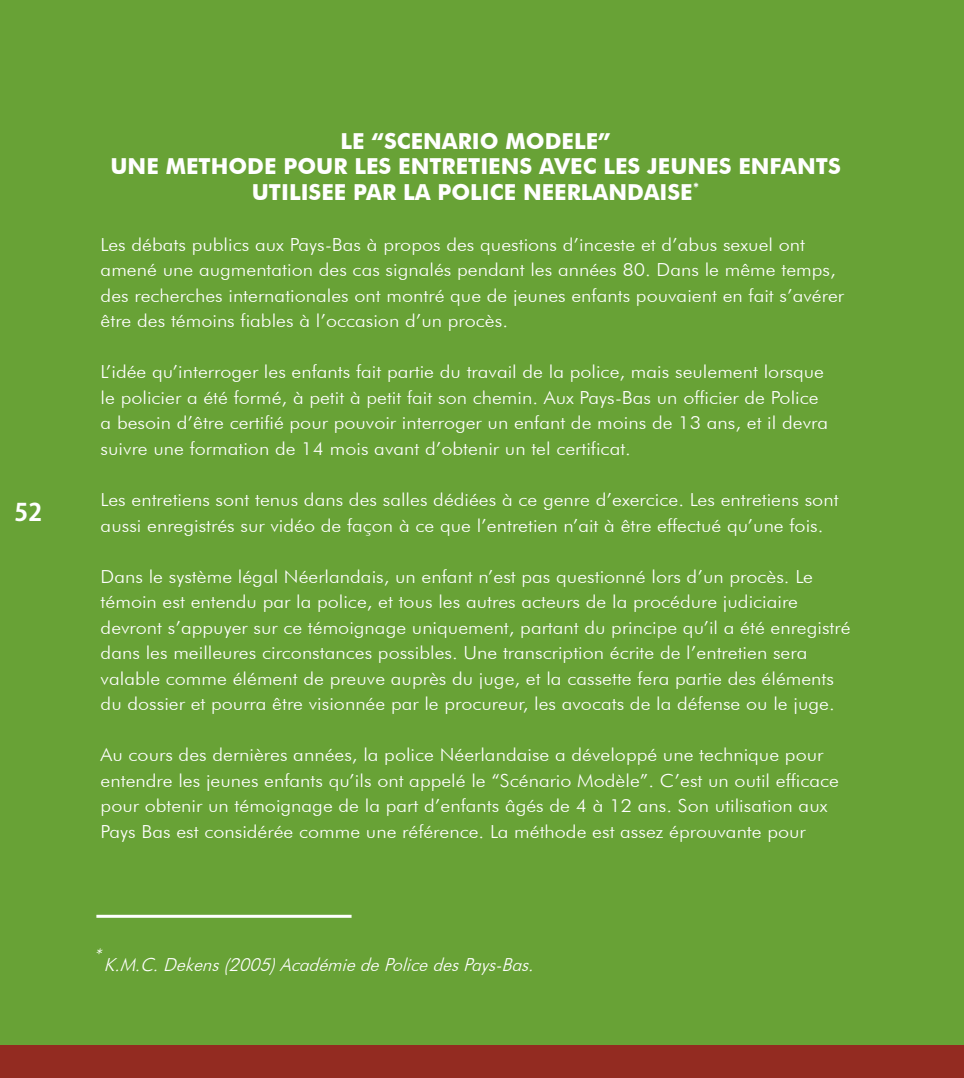
<style>
.page{position:relative;width:964px;height:1078px;background:#fff}
.page>*{position:absolute;margin:0;border:0;box-sizing:border-box;transform-origin:0 0}
.t1{font:700 24px "Koz Go Pro";color:#fff}
.t2{font:700 22px/25.6px "Futura BT";color:#fff;text-align:center}
.t3{font:300 18px/25.6px "Futura BT";color:#fff;scale:1.1 1}
.t4{font:italic 300 18px "Futura BT";color:#fff}
.t5{font:italic 300 17.4px "Futura BT";color:#fff}
</style>
<div class="page">
<div style="left:0;top:0;width:964px;height:1077px;background:#68a236"></div>
<hr style="left:96px;top:914px;width:255px;height:3px;background:#fff">
<div style="left:0;top:1044px;width:964px;height:33px;background:#932b21"></div>
<h1 class="t1" style="left:15px;top:496px;width:29px">52</h1>
<p class="t2" style="left:110px;top:128px;width:732px">LE “SCENARIO MODELE”<br>UNE METHODE POUR LES ENTRETIENS AVEC LES JEUNES ENFANTS<br>UTILISEE PAR LA POLICE NEERLANDAISE<sup>*</sup></p>
<p class="t3" style="left:101px;top:231px;width:677px">Les débats publics aux Pays-Bas à propos des questions d’inceste et d’abus sexuel ont amené une augmentation des cas signalés pendant les années 80. Dans le même temps, des recherches internationales ont montré que de jeunes enfants pouvaient en fait s’avérer être des témoins fiables à l’occasion d’un procès.</p>
<p class="t3" style="left:101px;top:359px;width:663px">L’idée qu’interroger les enfants fait partie du travail de la police, mais seulement lorsque le policier a été formé, à petit à petit fait son chemin. Aux Pays-Bas un officier de Police a besoin d’être certifié pour pouvoir interroger un enfant de moins de 13 ans, et il devra suivre une formation de 14 mois avant d’obtenir un tel certificat.</p>
<p class="t3" style="left:101px;top:486px;width:672px">Les entretiens sont tenus dans des salles dédiées à ce genre d’exercice. Les entretiens sont aussi enregistrés sur vidéo de façon à ce que l’entretien n’ait à être effectué qu’une fois.</p>
<p class="t3" style="left:101px;top:563px;width:683px">Dans le système légal Néerlandais, un enfant n’est pas questionné lors d’un procès. Le témoin est entendu par la police, et tous les autres acteurs de la procédure judiciaire devront s’appuyer sur ce témoignage uniquement, partant du principe qu’il a été enregistré dans les meilleures circonstances possibles. Une transcription écrite de l’entretien sera valable comme élément de preuve auprès du juge, et la cassette fera partie des éléments du dossier et pourra être visionnée par le procureur, les avocats de la défense ou le juge.</p>
<p class="t3" style="left:101px;top:741px;width:673px">Au cours des dernières années, la police Néerlandaise a développé une technique pour entendre les jeunes enfants qu’ils ont appelé le “Scénario Modèle”. C’est un outil efficace pour obtenir un témoignage de la part d’enfants âgés de 4 à 12 ans. Son utilisation aux Pays Bas est considérée comme une référence. La méthode est assez éprouvante pour</p>
<p class="t5" style="left:94px;top:944px;width:14px">*</p>
<p class="t4" style="left:104px;top:953px;width:437px">K.M.C.Dekens(2005)AcadémiedePolicedesPays-Bas.</p>
</div>
